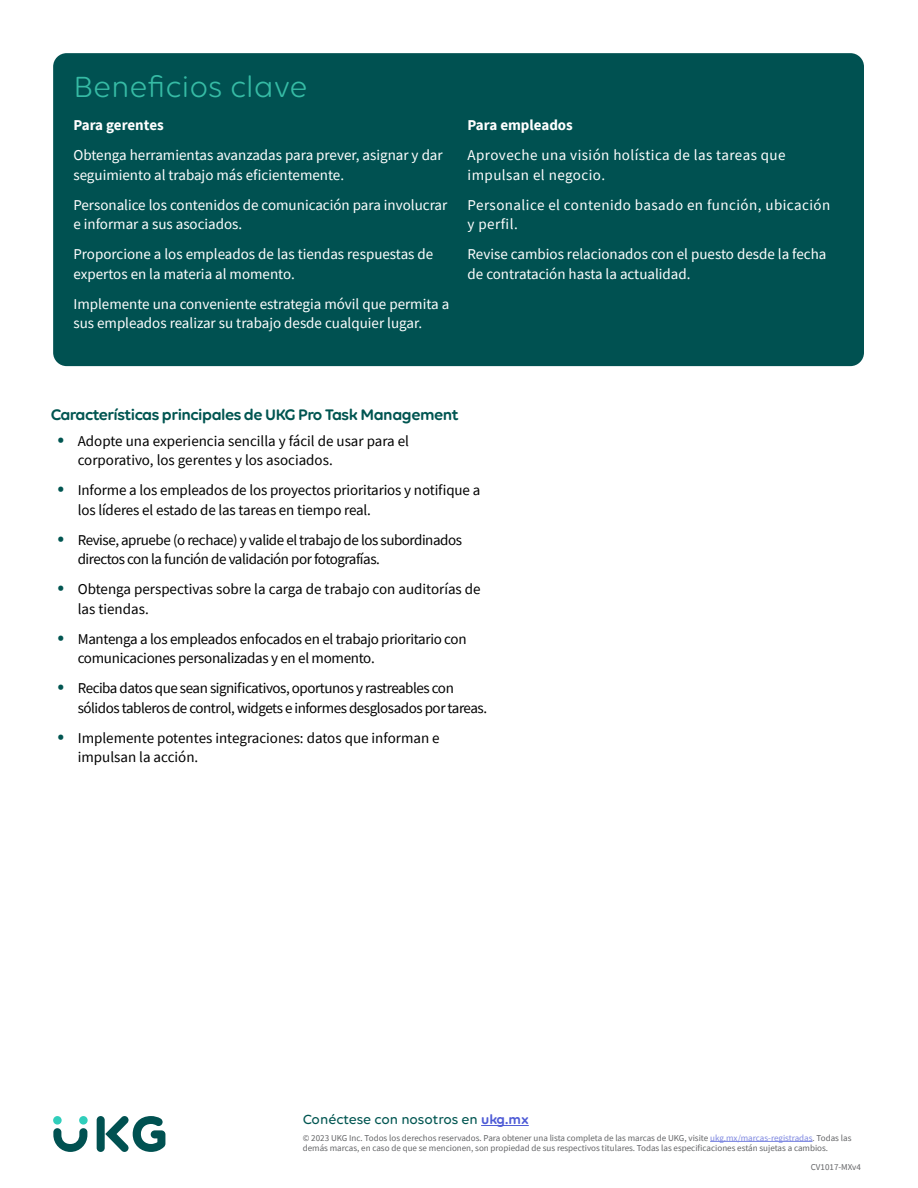
<style>
.page{position:relative;width:918px;height:1188px;background:#fff}
.page>*{position:absolute;margin:0;border:0;box-sizing:border-box;transform-origin:0 0}
.t1{font:31.5px "Volte Rounded";color:#36bba5}
.t2{font:600 16.5px "Volte Rounded";letter-spacing:-.03em;color:#005551}
.t3{font:15px/19.5px "Source Sans Pro";letter-spacing:-.02em;color:#000}
.t4{font:15px/19.5px "Source Sans Pro";color:#fff}
.t5{font:15px/19.5px "Source Sans Pro";color:#000}
.t6{font:15px/19.5px "Source Sans Pro";letter-spacing:.03em;color:#fff}
.t7{font:700 15px "Source Sans Pro";color:#fff}
.t8{font:500 14.25px "Volte Rounded";color:#005551}
.t9{font:9px/10.5px "Source Sans Pro";color:#636466}
.s1{font-size:22.5px;color:#005551}
.s2{font-weight:600;color:#4f5cd6}
.s3{color:#7b85e0}
</style>
<div class="page">
<div style="left:53px;top:53px;width:811px;height:313px;background:#005151;border-radius:14px"></div>
<hr style="left:481px;top:1125px;width:48px;height:1px;background:#4f5cd6">
<div style="left:97px;top:1116px;width:8px;height:36px;background:#005151;border-radius:4px"></div>
<svg style="left:105px;top:1116px;width:60px;height:36px"></svg>
<div style="left:53px;top:1116px;width:9px;height:9px;background:#30cebb;border-radius:50%"></div>
<div style="left:79px;top:1116px;width:9px;height:9px;background:#30cebb;border-radius:50%"></div>
<svg style="left:53px;top:1128px;width:34px;height:24px"></svg>
<hr style="left:710px;top:1141px;width:103px;height:1px;background:#7b85e0">
<h1 class="t1" style="left:73px;top:68px;width:236px">Beneficios clave</h1>
<p class="t7" style="left:73px;top:115px;width:92px">Para gerentes</p>
<p class="t4" style="left:73px;top:145px;width:371px">Obtenga herramientas avanzadas para prever, asignar y dar seguimiento al trabajo más eficientemente.</p>
<p class="t4" style="left:73px;top:195px;width:375px">Personalice los contenidos de comunicación para involucrar e informar a sus asociados.</p>
<p class="t4" style="left:73px;top:244px;width:361px">Proporcione a los empleados de las tiendas respuestas de expertos en la materia al momento.</p>
<p class="t4" style="left:73px;top:294px;width:377px">Implemente una conveniente estrategia móvil que permita a sus empleados realizar su trabajo desde cualquier lugar.</p>
<p class="t7" style="left:468px;top:115px;width:107px">Para empleados</p>
<p class="t6" style="left:468px;top:145px;width:320px">Aproveche una visión holística de las tareas que impulsan el negocio.</p>
<p class="t6" style="left:468px;top:195px;width:364px">Personalice el contenido basado en función, ubicación y perfil.</p>
<p class="t4" style="left:468px;top:244px;width:360px">Revise cambios relacionados con el puesto desde la fecha de contratación hasta la actualidad.</p>
<p class="t2" style="left:51px;top:404px;width:409px">Características principales de UKG Pro Task Management</p>
<p class="t5" style="left:78px;top:431px;width:333px;text-indent:-20px"><span class="s1">•</span> Adopte una experiencia sencilla y fácil de usar para el corporativo, los gerentes y los asociados.</p>
<p class="t3" style="left:78px;top:480px;width:404px;text-indent:-20px"><span class="s1">•</span> Informe a los empleados de los proyectos prioritarios y notifique a los líderes el estado de las tareas en tiempo real.</p>
<p class="t3" style="left:78px;top:530px;width:386px;text-indent:-20px"><span class="s1">•</span> Revise, apruebe (o rechace) y valide el trabajo de los subordinados directos con la función de validación por fotografías.</p>
<p class="t5" style="left:78px;top:579px;width:404px;text-indent:-20px"><span class="s1">•</span> Obtenga perspectivas sobre la carga de trabajo con auditorías de las tiendas.</p>
<p class="t3" style="left:78px;top:629px;width:390px;text-indent:-20px"><span class="s1">•</span> Mantenga a los empleados enfocados en el trabajo prioritario con comunicaciones personalizadas y en el momento.</p>
<p class="t3" style="left:78px;top:678px;width:411px;text-indent:-20px"><span class="s1">•</span> Reciba datos que sean significativos, oportunos y rastreables con sólidos tableros de control, widgets e informes desglosados por tareas.</p>
<p class="t5" style="left:78px;top:728px;width:363px;text-indent:-20px"><span class="s1">•</span> Implemente potentes integraciones: datos que informan e impulsan la acción.</p>
<p class="t8" style="left:303px;top:1111px;width:228px">Conéctese con nosotros en <span class="s2">ukg.mx</span></p>
<p class="t9" style="left:303px;top:1132px;width:550px">© 2023 UKG Inc. Todos los derechos reservados. Para obtener una lista completa de las marcas de UKG, visite <span class="s3">ukg.mx/marcas-registradas</span>. Todas las demás marcas, en caso de que se mencionen, son propiedad de sus respectivos titulares. Todas las especificaciones están sujetas a cambios.</p>
<p class="t9" style="left:811px;top:1161px;width:52px">CV1017-MXv4</p>
</div>
